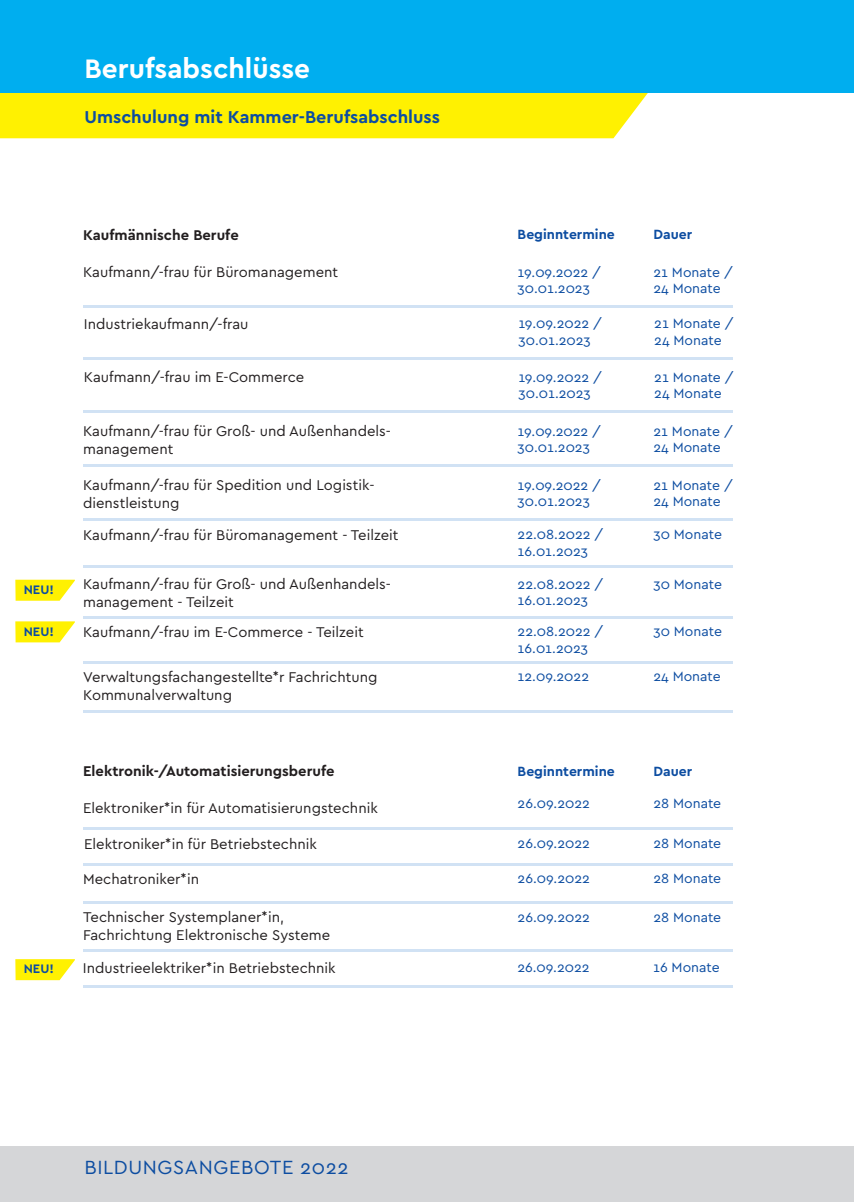
<style>
.page{position:relative;width:854px;height:1202px;background:#fff}
.page>*{position:absolute;margin:0;border:0;box-sizing:border-box;transform-origin:0 0}
.t1{font:700 28px "Cera Pro";color:#fff}
.t2{font:20px "Cera Pro";letter-spacing:.03em;color:#0d4da1}
.t3{font:700 18px "Cera Pro";color:#0d4da1}
.t4{font:14.8px/17.8px "Cera Pro";color:#231f20}
.t5{font:700 14.8px "Cera Pro";color:#231f20}
.t6{font:14px/16.8px "Cera Pro";color:#0d4da1}
.t7{font:700 14px "Cera Pro";color:#0d4da1}
.t8{font:700 13px "Cera Pro";color:#0d4da1}
</style>
<div class="page">
<div style="left:0;top:93px;width:647px;height:45px;background:#fff101"></div>
<div style="left:0;top:0;width:853px;height:93px;background:#00aeef"></div>
<div style="left:0;top:1147px;width:853px;height:55px;background:#d5d6d8"></div>
<hr style="left:83px;top:305px;width:649px;height:3px;background:#d1e2f4">
<hr style="left:83px;top:357px;width:649px;height:2px;background:#d1e2f4">
<hr style="left:83px;top:410px;width:649px;height:3px;background:#d1e2f4">
<hr style="left:83px;top:464px;width:649px;height:3px;background:#d1e2f4">
<hr style="left:83px;top:518px;width:649px;height:3px;background:#d1e2f4">
<hr style="left:83px;top:565px;width:649px;height:2px;background:#d1e2f4">
<hr style="left:83px;top:710px;width:649px;height:2px;background:#d1e2f4">
<hr style="left:83px;top:827px;width:649px;height:2px;background:#d1e2f4">
<hr style="left:83px;top:864px;width:649px;height:2px;background:#d1e2f4">
<hr style="left:83px;top:901px;width:649px;height:2px;background:#d1e2f4">
<hr style="left:83px;top:949px;width:649px;height:2px;background:#d1e2f4">
<hr style="left:83px;top:985px;width:649px;height:3px;background:#d1e2f4">
<svg style="left:15px;top:959px;width:60px;height:21px"></svg>
<hr style="left:83px;top:616px;width:649px;height:3px;background:#d1e2f4">
<hr style="left:83px;top:662px;width:649px;height:2px;background:#d1e2f4">
<svg style="left:15px;top:621px;width:60px;height:21px"></svg>
<svg style="left:15px;top:580px;width:60px;height:21px"></svg>
<h1 class="t1" style="left:84px;top:50px;width:227px">Berufsabschlüsse</h1>
<p class="t3" style="left:84px;top:105px;width:357px">Umschulung mit Kammer-Berufsabschluss</p>
<p class="t5" style="left:83px;top:225px;width:157px">Kaufmännische Berufe</p>
<p class="t7" style="left:517px;top:225px;width:99px">Beginntermine</p>
<p class="t7" style="left:653px;top:225px;width:40px">Dauer</p>
<p class="t4" style="left:83px;top:263px;width:256px">Kaufmann/-frau für Büromanagement</p>
<p class="t6" style="left:653px;top:263px;width:81px">21 Monate /<br>24 Monate</p>
<p class="t6" style="left:517px;top:263px;width:85px">19.09.2022 /<br>30.01.2023</p>
<p class="t4" style="left:84px;top:315px;width:166px">Industriekaufmann/-frau</p>
<p class="t6" style="left:654px;top:315px;width:81px">21 Monate /<br>24 Monate</p>
<p class="t6" style="left:518px;top:315px;width:85px">19.09.2022 /<br>30.01.2023</p>
<p class="t4" style="left:84px;top:368px;width:222px">Kaufmann/-frau im E-Commerce</p>
<p class="t6" style="left:654px;top:368px;width:81px">21 Monate /<br>24 Monate</p>
<p class="t6" style="left:518px;top:368px;width:85px">19.09.2022 /<br>30.01.2023</p>
<p class="t4" style="left:83px;top:422px;width:309px">Kaufmann/-frau für Groß- und Außenhandels&shy;management</p>
<p class="t6" style="left:653px;top:422px;width:81px">21 Monate /<br>24 Monate</p>
<p class="t6" style="left:517px;top:422px;width:85px">19.09.2022 /<br>30.01.2023</p>
<p class="t4" style="left:83px;top:476px;width:293px">Kaufmann/-frau für Spedition und Logistik&shy;dienstleistung</p>
<p class="t6" style="left:653px;top:476px;width:81px">21 Monate /<br>24 Monate</p>
<p class="t6" style="left:517px;top:476px;width:85px">19.09.2022 /<br>30.01.2023</p>
<p class="t8" style="left:24px;top:581px;width:32px">NEU!</p>
<p class="t8" style="left:24px;top:623px;width:32px">NEU!</p>
<p class="t4" style="left:83px;top:525px;width:317px">Kaufmann/-frau für Büromanagement - Teilzeit</p>
<p class="t6" style="left:517px;top:526px;width:87px">22.08.2022 /</p>
<p class="t6" style="left:653px;top:526px;width:70px">30 Monate</p>
<p class="t6" style="left:517px;top:542px;width:72px">16.01.2023</p>
<p class="t4" style="left:83px;top:575px;width:309px">Kaufmann/-frau für Groß- und Außenhandels&shy;management - Teilzeit</p>
<p class="t6" style="left:517px;top:575px;width:87px">22.08.2022 /</p>
<p class="t6" style="left:653px;top:575px;width:70px">30 Monate</p>
<p class="t6" style="left:517px;top:592px;width:72px">16.01.2023</p>
<p class="t4" style="left:83px;top:622px;width:282px">Kaufmann/-frau im E-Commerce - Teilzeit</p>
<p class="t6" style="left:517px;top:622px;width:87px">22.08.2022 /</p>
<p class="t6" style="left:653px;top:622px;width:70px">30 Monate</p>
<p class="t6" style="left:517px;top:639px;width:72px">16.01.2023</p>
<p class="t4" style="left:83px;top:667px;width:296px">Verwaltungsfachangestellte*r Fachrichtung<br>Kommunalverwaltung</p>
<p class="t6" style="left:517px;top:667px;width:73px">12.09.2022</p>
<p class="t6" style="left:653px;top:667px;width:69px">24 Monate</p>
<p class="t5" style="left:83px;top:762px;width:253px">Elektronik-/Automatisierungsberufe</p>
<p class="t4" style="left:83px;top:799px;width:296px">Elektroniker*in für Automatisierungstechnik</p>
<p class="t7" style="left:517px;top:762px;width:99px">Beginntermine</p>
<p class="t7" style="left:653px;top:762px;width:40px">Dauer</p>
<p class="t6" style="left:517px;top:795px;width:74px">26.09.2022</p>
<p class="t6" style="left:653px;top:795px;width:69px">28 Monate</p>
<p class="t4" style="left:84px;top:834px;width:234px">Elektroniker*in für Betriebstechnik</p>
<p class="t6" style="left:517px;top:834px;width:74px">26.09.2022</p>
<p class="t6" style="left:653px;top:834px;width:69px">28 Monate</p>
<p class="t4" style="left:83px;top:869px;width:117px">Mechatroniker*in</p>
<p class="t6" style="left:517px;top:870px;width:74px">26.09.2022</p>
<p class="t6" style="left:653px;top:870px;width:69px">28 Monate</p>
<p class="t4" style="left:83px;top:908px;width:202px">Technischer Systemplaner*in,</p>
<p class="t6" style="left:517px;top:908px;width:74px">26.09.2022</p>
<p class="t6" style="left:653px;top:908px;width:69px">28 Monate</p>
<p class="t4" style="left:83px;top:926px;width:248px">Fachrichtung Elektronische Systeme</p>
<p class="t8" style="left:24px;top:960px;width:32px">NEU!</p>
<p class="t4" style="left:83px;top:958px;width:254px">Industrieelektriker*in Betriebstechnik</p>
<p class="t6" style="left:517px;top:958px;width:74px">26.09.2022</p>
<p class="t6" style="left:653px;top:958px;width:68px">16 Monate</p>
<h2 class="t2" style="left:84px;top:1154px;width:265px">BILDUNGSANGEBOTE 2022</h2>
</div>
